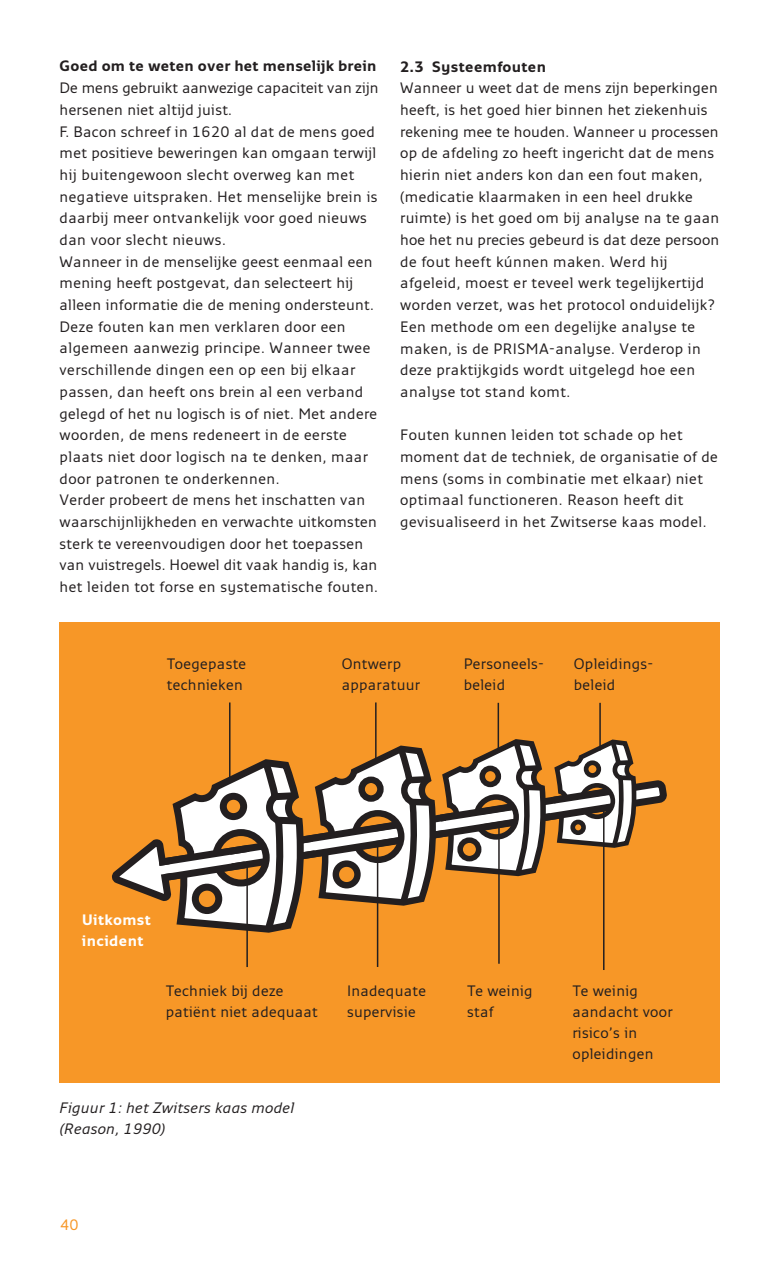
<style>
.page{position:relative;width:779px;height:1263px;background:#fff}
.page>*{position:absolute;margin:0;border:0;box-sizing:border-box;transform-origin:0 0}
.t1{font:15px/21.8px "Monitor";letter-spacing:.025em;color:#231f20}
.t2{font:700 15px "Monitor";letter-spacing:.01em;color:#231f20}
.t3{font:italic 15px/21.8px "Monitor";letter-spacing:.02em;color:#231f20}
.t4{font:700 15px/21px "Monitor";letter-spacing:.02em;color:#fff}
.t5{font:15px "Monitor";color:#f79727}
</style>
<div class="page">
<div style="left:59px;top:622px;width:660px;height:460px;background:#f79727"></div>
<svg style="left:111px;top:839px;width:57px;height:62px"></svg>
<svg style="left:168px;top:702px;width:499px;height:264px"></svg>
<svg style="left:154px;top:783px;width:465px;height:102px"></svg>
<hr style="left:375px;top:702px;width:1px;height:60px;background:#231f20">
<hr style="left:229px;top:702px;width:1px;height:78px;background:#231f20">
<hr style="left:497px;top:703px;width:2px;height:48px;background:#231f20">
<hr style="left:599px;top:703px;width:1px;height:47px;background:#231f20">
<hr style="left:246px;top:863px;width:2px;height:104px;background:#231f20">
<hr style="left:498px;top:825px;width:1px;height:139px;background:#231f20">
<hr style="left:602px;top:807px;width:2px;height:163px;background:#231f20">
<hr style="left:376px;top:843px;width:2px;height:124px;background:#231f20">
<p class="t2" style="left:60px;top:57px;width:318px">Goed om te weten over het menselijk brein</p>
<p class="t1" style="left:60px;top:76px;width:320px">De mens gebruikt aanwezige capaciteit van zijn hersenen niet altijd juist.<br>F. Bacon schreef in 1620 al dat de mens goed met positieve beweringen kan omgaan terwijl hij buitengewoon slecht overweg kan met negatieve uitspraken. Het menselijke brein is daarbij meer ontvankelijk voor goed nieuws dan voor slecht nieuws.<br>Wanneer in de menselijke geest eenmaal een mening heeft postgevat, dan selecteert hij alleen informatie die de mening ondersteunt.<br>Deze fouten kan men verklaren door een algemeen aanwezig principe. Wanneer twee verschillende dingen een op een bij elkaar passen, dan heeft ons brein al een verband gelegd of het nu logisch is of niet. Met andere woorden, de mens redeneert in de eerste plaats niet door logisch na te denken, maar door patronen te onderkennen.<br>Verder probeert de mens het inschatten van waarschijnlijkheden en verwachte uitkomsten sterk te vereenvoudigen door het toepassen van vuistregels. Hoewel dit vaak handig is, kan het leiden tot forse en systematische fouten.</p>
<p class="t2" style="left:400px;top:57px;width:147px">2.3 Systeemfouten</p>
<p class="t1" style="left:400px;top:77px;width:320px">Wanneer u weet dat de mens zijn beperkingen heeft, is het goed hier binnen het ziekenhuis rekening mee te houden. Wanneer u processen op de afdeling zo heeft ingericht dat de mens hierin niet anders kon dan een fout maken, (medicatie klaarmaken in een heel drukke ruimte) is het goed om bij analyse na te gaan hoe het nu precies gebeurd is dat deze persoon de fout heeft kúnnen maken. Werd hij afgeleid, moest er teveel werk tegelijkertijd worden verzet, was het protocol onduidelijk?<br>Een methode om een degelijke analyse te maken, is de PRISMA-analyse. Verderop in deze praktijkgids wordt uitgelegd hoe een analyse tot stand komt.</p>
<p class="t1" style="left:400px;top:424px;width:319px">Fouten kunnen leiden tot schade op het moment dat de techniek, de organisatie of de mens (soms in combinatie met elkaar) niet optimaal functioneren. Reason heeft dit gevisualiseerd in het Zwitserse kaas model.</p>
<p class="t1" style="left:167px;top:653px;width:81px;line-height:21px">Toegepaste technieken</p>
<p class="t1" style="left:341px;top:653px;width:80px;line-height:21px">Ontwerp apparatuur</p>
<p class="t1" style="left:463px;top:653px;width:82px;line-height:21px">Personeels&shy;beleid</p>
<p class="t1" style="left:573px;top:653px;width:81px;line-height:21px">Opleidings&shy;beleid</p>
<p class="t4" style="left:82px;top:909px;width:70px">Uitkomst incident</p>
<p class="t1" style="left:166px;top:979px;width:153px;line-height:21px">Techniek bij deze patiënt niet adequaat</p>
<p class="t1" style="left:347px;top:979px;width:80px;line-height:21px">Inadequate supervisie</p>
<p class="t3" style="left:60px;top:1096px;width:236px">Figuur 1: het Zwitsers kaas model (Reason, 1990)</p>
<p class="t5" style="left:60px;top:1216px;width:20px">40</p>
<p class="t1" style="left:467px;top:979px;width:67px;line-height:21px">Te weinig staf</p>
<p class="t1" style="left:572px;top:979px;width:102px;line-height:21px">Te weinig aandacht voor risico’s in opleidingen</p>
</div>
